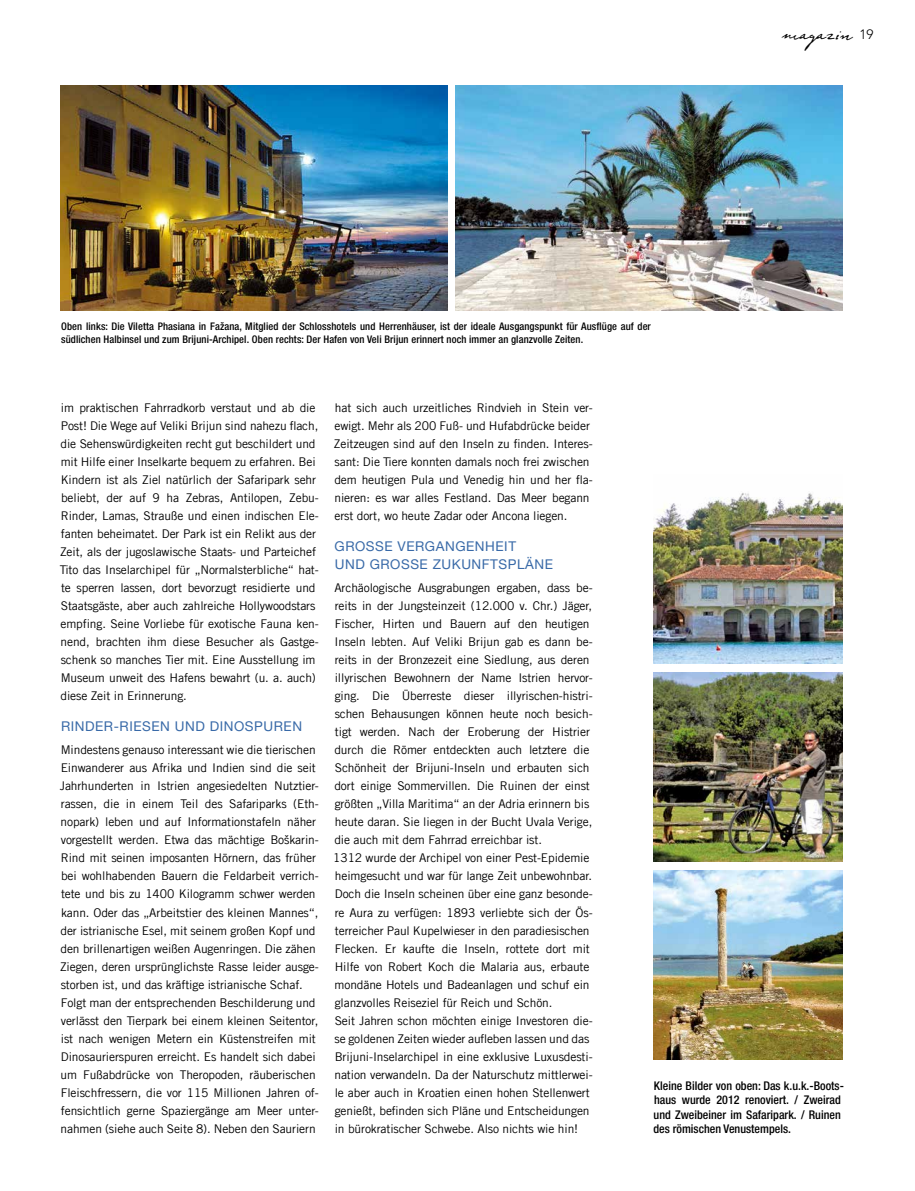
<style>
.page{position:relative;width:915px;height:1191px;background:#fff}
.page>*{position:absolute;margin:0;border:0;box-sizing:border-box;transform-origin:0 0}
.t1{font:21px "JP2 LT Pro";color:#000}
.t2{font:13.5px/18px "Helvetica Neue LT Pro";letter-spacing:.04em;color:#396aa8}
.t3{font:12px/18px "Trade Gothic LT Com";letter-spacing:-.01em;color:#000}
.t4{font:500 condensed 12px/14.4px "Helvetica Neue LT Pro";color:#000}
.t5{font:500 condensed 10.5px/12.6px "Helvetica Neue LT Pro";letter-spacing:.01em;color:#000}
.s1{font-family:"Avenir";font-weight:300;font-size:13.5px}
</style>
<div class="page">
<img style="left:60px;top:85px;width:387px;height:225px">
<img style="left:455px;top:85px;width:388px;height:225px">
<img style="left:654px;top:493px;width:189px;height:170px">
<img style="left:654px;top:672px;width:189px;height:189px">
<img style="left:653px;top:870px;width:190px;height:190px">
<p class="t5" style="left:61px;top:320px;width:591px">Oben links: Die Viletta Phasiana in Fažana, Mitglied der Schlosshotels und Herrenhäuser, ist der ideale Ausgangspunkt für Ausflüge auf der südlichen Halbinsel und zum Brijuni-Archipel. Oben rechts: Der Hafen von Veli Brijun erinnert noch immer an glanzvolle Zeiten.</p>
<h1 class="t1" style="left:782px;top:20px;width:93px">magazin <span class="s1">19</span></h1>
<p class="t3" style="left:60px;top:399px;width:260px">im praktischen Fahrradkorb verstaut und ab die Post! Die Wege auf Veliki Brijun sind nahezu flach, die Sehenswürdigkeiten recht gut beschildert und mit Hilfe einer Inselkarte bequem zu erfahren. Bei Kindern ist als Ziel natürlich der Safaripark sehr beliebt, der auf 9 ha Zebras, Antilopen, Zebu-Rinder, Lamas, Strauße und einen indischen Ele&shy;fanten beheimatet. Der Park ist ein Relikt aus der Zeit, als der jugoslawische Staats- und Parteichef Tito das Inselarchipel für „Normalsterbliche“ hat&shy;te sperren lassen, dort bevorzugt residierte und Staatsgäste, aber auch zahlreiche Hollywoodstars empfing. Seine Vorliebe für exotische Fauna ken&shy;nend, brachten ihm diese Besucher als Gastge&shy;schenk so manches Tier mit. Eine Ausstellung im Museum unweit des Hafens bewahrt (u. a. auch) diese Zeit in Erinnerung.</p>
<p class="t2" style="left:61px;top:717px;width:243px">RINDER-RIESEN UND DINOSPUREN</p>
<p class="t3" style="left:60px;top:741px;width:260px">Mindestens genauso interessant wie die tierischen Einwanderer aus Afrika und Indien sind die seit Jahrhunderten in Istrien angesiedelten Nutztier&shy;rassen, die in einem Teil des Safariparks (Eth&shy;nopark) leben und auf Informationstafeln näher vorgestellt werden. Etwa das mächtige Boškarin-Rind mit seinen imposanten Hörnern, das früher bei wohlhabenden Bauern die Feldarbeit verrich&shy;tete und bis zu 1400 Kilogramm schwer werden kann. Oder das „Arbeitstier des kleinen Mannes“, der istrianische Esel, mit seinem großen Kopf und den brillenartigen weißen Augenringen. Die zähen Ziegen, deren ursprünglichste Rasse leider ausge&shy;storben ist, und das kräftige istrianische Schaf.<br>Folgt man der entsprechenden Beschilderung und verlässt den Tierpark bei einem kleinen Seitentor, ist nach wenigen Metern ein Küstenstreifen mit Dinosaurierspuren erreicht. Es handelt sich dabei um Fußabdrücke von Theropoden, räuberischen Fleischfressern, die vor 115 Millionen Jahren of&shy;fensichtlich gerne Spaziergänge am Meer unter&shy;nahmen (siehe auch Seite 8). Neben den Sauriern</p>
<p class="t3" style="left:334px;top:399px;width:260px">hat sich auch urzeitliches Rindvieh in Stein ver&shy;ewigt. Mehr als 200 Fuß- und Hufabdrücke beider Zeitzeugen sind auf den Inseln zu finden. Interes&shy;sant: Die Tiere konnten damals noch frei zwischen dem heutigen Pula und Venedig hin und her fla&shy;nieren: es war alles Festland. Das Meer begann erst dort, wo heute Zadar oder Ancona liegen.</p>
<p class="t2" style="left:335px;top:537px;width:220px">GROSSE VERGANGENHEIT<br>UND GROSSE ZUKUNFTSPLÄNE</p>
<p class="t3" style="left:333px;top:579px;width:261px">Archäologische Ausgrabungen ergaben, dass be&shy;reits in der Jungsteinzeit (12.000 v. Chr.) Jäger, Fischer, Hirten und Bauern auf den heutigen Inseln lebten. Auf Veliki Brijun gab es dann be&shy;reits in der Bronzezeit eine Siedlung, aus deren illyrischen Bewohnern der Name Istrien hervor&shy;ging. Die Überreste dieser illyrischen-histri&shy;schen Behausungen können heute noch besich&shy;tigt werden. Nach der Eroberung der Histrier durch die Römer entdeckten auch letztere die Schönheit der Brijuni-Inseln und erbauten sich dort einige Sommervillen. Die Ruinen der einst größten „Villa Maritima“ an der Adria erinnern bis heute daran. Sie liegen in der Bucht Uvala Verige, die auch mit dem Fahrrad erreichbar ist.<br>1312 wurde der Archipel von einer Pest-Epidemie heimgesucht und war für lange Zeit unbewohnbar.<br>Doch die Inseln scheinen über eine ganz besonde&shy;re Aura zu verfügen: 1893 verliebte sich der Ös&shy;terreicher Paul Kupelwieser in den paradiesischen Flecken. Er kaufte die Inseln, rottete dort mit Hilfe von Robert Koch die Malaria aus, erbaute mondäne Hotels und Badeanlagen und schuf ein glanzvolles Reiseziel für Reich und Schön.<br>Seit Jahren schon möchten einige Investoren die&shy;se goldenen Zeiten wieder aufleben lassen und das Brijuni-Inselarchipel in eine exklusive Luxusdesti&shy;nation verwandeln. Da der Naturschutz mittlerwei&shy;le aber auch in Kroatien einen hohen Stellenwert genießt, befinden sich Pläne und Entscheidungen in bürokratischer Schwebe. Also nichts wie hin!</p>
<p class="t4" style="left:653px;top:1078px;width:192px">Kleine Bilder von oben: Das k.u.k.-Boots&shy;haus wurde 2012 renoviert. / Zweirad und Zweibeiner im Safaripark. / Ruinen des römischen Venustempels.</p>
</div>
